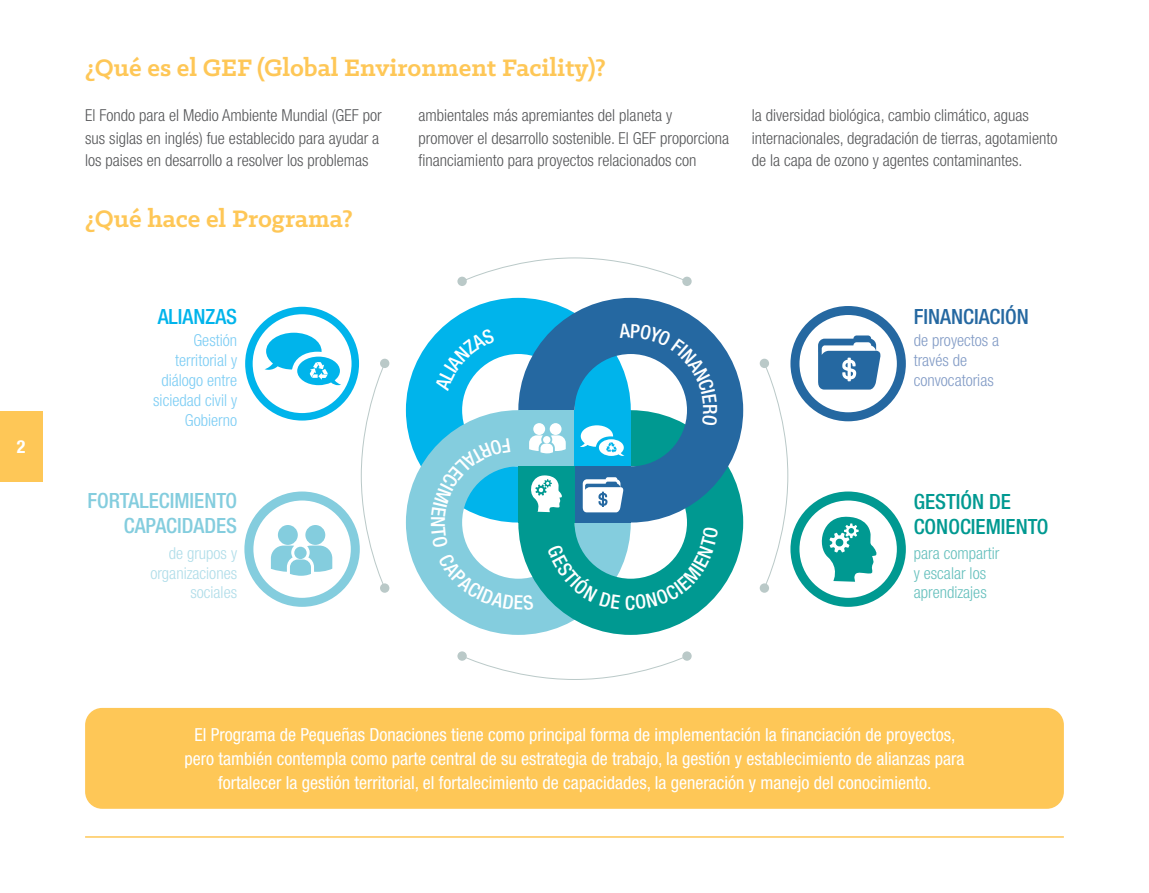
<style>
.page{position:relative;width:1149px;height:893px;background:#fff}
.page>*{position:absolute;margin:0;border:0;box-sizing:border-box;transform-origin:0 0}
.t1{font:700 27px "Klinic Slab";color:#fec757}
.t2{font:500 condensed 21px/25.2px "Helvetica Neue LT Std";color:#84cdde;text-align:right}
.t3{font:500 condensed 21px/25.2px "Helvetica Neue LT Std";color:#009991}
.t4{font:500 condensed 21px "Helvetica Neue LT Std";color:#2568a1}
.t5{font:500 condensed 21px "Helvetica Neue LT Std";color:#00b4eb}
.t6{font:condensed 18px/24px "Helvetica Neue LT Std";color:#fff;text-align:center}
.t7{font:700 condensed 18px "Helvetica Neue LT Std";color:#fff}
.t8{font:300 condensed 16.5px/22.5px "Helvetica Neue LT Std";color:#57585a}
.t9{font:300 condensed 16.5px/19.8px "Helvetica Neue LT Std";color:#7dcdf4;text-align:right}
.t10{font:300 condensed 16.5px/19.8px "Helvetica Neue LT Std";color:#66c0bd}
.t11{font:300 condensed 16.5px/19.8px "Helvetica Neue LT Std";color:#839cc6}
.t12{font:300 condensed 16.5px/19.8px "Helvetica Neue LT Std";color:#b0dde9;text-align:right}
</style>
<div class="page">
<svg style="left:406px;top:298px;width:112px;height:112px"></svg>
<svg style="left:406px;top:410px;width:112px;height:225px"></svg>
<svg style="left:518px;top:522px;width:225px;height:113px"></svg>
<svg style="left:518px;top:298px;width:225px;height:224px;fill:#2568a1"></svg>
<div style="left:518px;top:410px;width:56px;height:56px;background:#84cdde"></div>
<div style="left:574px;top:410px;width:56px;height:56px;background:#00b4eb"></div>
<div style="left:574px;top:466px;width:56px;height:56px;background:#2568a1"></div>
<div style="left:518px;top:466px;width:56px;height:56px;background:#009991"></div>
<svg style="left:765px;top:362px;width:23px;height:227px"></svg>
<div style="left:759px;top:359px;width:9px;height:9px;background:#bac9c8;border-radius:50%"></div>
<div style="left:759px;top:583px;width:9px;height:10px;background:#bac9c8;border-radius:50%"></div>
<svg style="left:461px;top:257px;width:226px;height:25px"></svg>
<div style="left:457px;top:277px;width:9px;height:9px;background:#bac9c8;border-radius:50%"></div>
<div style="left:682px;top:277px;width:9px;height:9px;background:#bac9c8;border-radius:50%"></div>
<svg style="left:463px;top:655px;width:220px;height:25px"></svg>
<div style="left:457px;top:651px;width:9px;height:10px;background:#bac9c8;border-radius:50%"></div>
<div style="left:682px;top:651px;width:9px;height:10px;background:#bac9c8;border-radius:50%"></div>
<svg style="left:360px;top:368px;width:23px;height:218px"></svg>
<div style="left:380px;top:359px;width:9px;height:9px;background:#bac9c8;border-radius:50%"></div>
<div style="left:380px;top:583px;width:9px;height:10px;background:#bac9c8;border-radius:50%"></div>
<div style="left:790px;top:306px;width:115px;height:115px;border:9px solid #2568a1;border-radius:50%"></div>
<div style="left:790px;top:491px;width:115px;height:116px;border:9px solid #009991;border-radius:50%"></div>
<div style="left:245px;top:307px;width:114px;height:114px;border:8px solid #00b4eb;border-radius:50%"></div>
<svg style="left:264px;top:333px;width:77px;height:52px"></svg>
<div style="left:244px;top:491px;width:116px;height:116px;border:9px solid #84cdde;border-radius:50%"></div>
<svg style="left:271px;top:525px;width:61px;height:51px"></svg>
<svg style="left:821px;top:516px;width:56px;height:66px"></svg>
<svg style="left:531px;top:475px;width:31px;height:37px"></svg>
<svg style="left:818px;top:335px;width:62px;height:55px"></svg>
<svg style="left:582px;top:477px;width:41px;height:35px"></svg>
<svg style="left:529px;top:423px;width:36px;height:30px"></svg>
<div style="left:85px;top:708px;width:978px;height:101px;background:#fec757;border-radius:17px"></div>
<div style="left:0;top:411px;width:43px;height:71px;background:#fec757"></div>
<hr style="left:85px;top:836px;width:978px;height:2px;background:#fec757">
<svg style="left:435px;top:328px;width:59px;height:63px"></svg>
<svg style="left:579px;top:324px;width:138px;height:132px"></svg>
<svg style="left:547px;top:527px;width:171px;height:83px"></svg>
<svg style="left:431px;top:438px;width:79px;height:109px"></svg>
<svg style="left:438px;top:553px;width:95px;height:57px"></svg>
<p class="t7" style="left:17px;top:436px;width:10px">2</p>
<h1 class="t1" style="left:85px;top:49px;width:522px">¿Qué es el GEF (Global Environment Facility)?</h1>
<p class="t8" style="left:85px;top:104px;width:298px">El Fondo para el Medio Ambiente Mundial (GEF por sus siglas en inglés) fue establecido para ayudar a los paises en desarrollo a resolver los problemas</p>
<p class="t8" style="left:418px;top:104px;width:312px">ambientales más apremiantes del planeta y promover el desarrollo sostenible. El GEF proporciona financiamiento para proyectos relacionados con</p>
<p class="t8" style="left:751px;top:104px;width:307px">la diversidad biológica, cambio climático, aguas internacionales, degradación de tierras, agotamiento de la capa de ozono y agentes contaminantes.</p>
<h1 class="t1" style="left:85px;top:201px;width:269px">¿Qué hace el Programa?</h1>
<p class="t5" style="left:158px;top:304px;width:81px">ALIANZAS</p>
<p class="t9" style="left:153px;top:330px;width:85px">Gestión territorial y diálogo entre siciedad civil y<br>Gobierno</p>
<p class="t2" style="left:87px;top:487px;width:151px">FORTALECIMIENTO<br>CAPACIDADES</p>
<p class="t12" style="left:150px;top:543px;width:88px">de grupos y organizaciones sociales</p>
<p class="t4" style="left:913px;top:304px;width:117px">FINANCIACIÓN</p>
<p class="t11" style="left:913px;top:330px;width:87px">de proyectos a través de convocatorias</p>
<p class="t3" style="left:913px;top:489px;width:136px">GESTIÓN DE<br>CONOCIEMIENTO</p>
<p class="t10" style="left:913px;top:543px;width:87px">para compartir y escalar los aprendizajes</p>
<p class="t6" style="left:184px;top:722px;width:781px">El Programa de Pequeñas Donaciones tiene como principal forma de implementación la financiación de proyectos, pero también contempla como parte central de su estrategia de trabajo, la gestión y establecimiento de alianzas para fortalecer la gestión territorial, el fortalecimiento de capacidades, la generación y manejo del conocimiento.</p>
</div>
